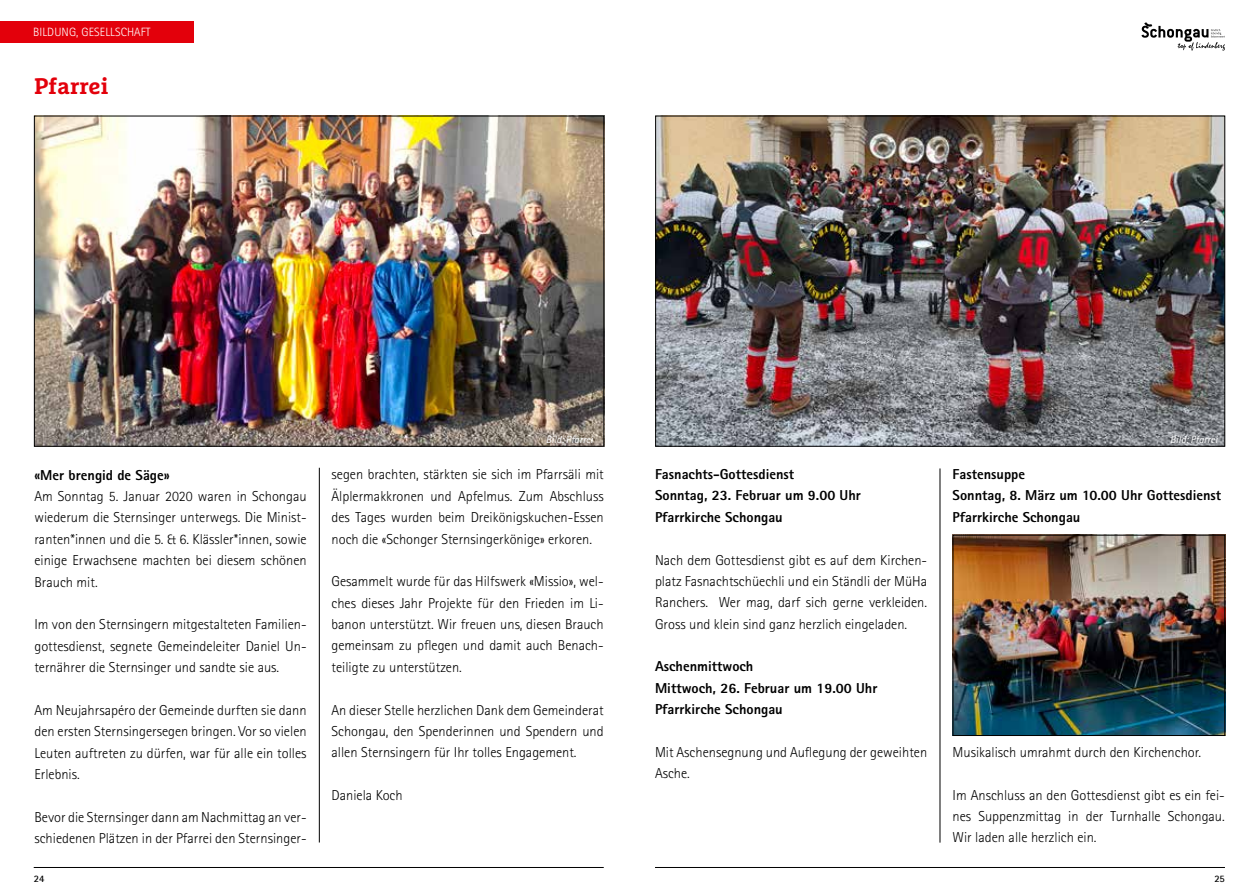
<style>
.page{position:relative;width:1259px;height:893px;background:#fff}
.page>*{position:absolute;margin:0;border:0;box-sizing:border-box;transform-origin:0 0}
.t1{font:700 22.5px "Marselis Slab Pro";color:#e3000b}
.t2{font:300 14.4px/21.3px "Rotis Sans Serif";color:#000;text-align:justify}
.t3{font:800 14.4px/21.3px "Rotis Sans Serif";color:#000}
.t4{font:300 12px "Rotis Sans Serif";letter-spacing:.01em;color:#fff}
.t5{font:italic 10.5px "Rotis Sans Serif";color:#fff}
.t6{font:700 9.9px "Rotis Sans Serif";color:#000}
</style>
<div class="page">
<hr style="left:34px;top:867px;width:570px;height:1px;background:#000">
<div style="left:0;top:21px;width:193px;height:22px;background:#e3000b"></div>
<hr style="left:319px;top:468px;width:1px;height:374px;background:#000">
<img style="left:36px;top:118px;width:566px;height:326px">
<hr style="left:655px;top:867px;width:570px;height:1px;background:#000">
<hr style="left:939px;top:468px;width:1px;height:375px;background:#000">
<img style="left:657px;top:118px;width:566px;height:326px">
<img style="left:954px;top:537px;width:269px;height:197px">
<div style="left:952px;top:535px;width:273px;height:201px;border:1px solid #000"></div>
<svg style="left:1141px;top:22px;width:84px;height:29px"></svg>
<p class="t4" style="left:33px;top:26px;width:119px">BILDUNG, GESELLSCHAFT</p>
<h1 class="t1" style="left:34px;top:72px;width:76px">Pfarrei</h1>
<p class="t3" style="left:34px;top:464px;width:137px">«Mer brengid de Säge»</p>
<p class="t2" style="left:34px;top:486px;width:274px">Am Sonntag 5. Januar 2020 waren in Schongau wiederum die Sternsinger unterwegs. Die Minist&shy;ranten*innen und die 5. &amp; 6. Klässler*innen, sowie einige Erwachsene machten bei diesem schönen Brauch mit.</p>
<p class="t2" style="left:34px;top:614px;width:274px">Im von den Sternsingern mitgestalteten Familien&shy;gottesdienst, segnete Gemeindeleiter Daniel Un&shy;ternährer die Sternsinger und sandte sie aus.</p>
<p class="t2" style="left:34px;top:699px;width:274px">Am Neujahrsapéro der Gemeinde durften sie dann den ersten Sternsingersegen bringen. Vor so vielen Leuten auftreten zu dürfen, war für alle ein tolles Erlebnis.</p>
<p class="t2" style="left:34px;top:806px;width:274px">Bevor die Sternsinger dann am Nachmittag an ver&shy;schiedenen Plätzen in der Pfarrei den Sternsinger-</p>
<p class="t6" style="left:34px;top:872px;width:12px">24</p>
<p class="t5" style="left:546px;top:433px;width:49px">Bild: Pfarrei</p>
<p class="t2" style="left:331px;top:464px;width:274px">segen brachten, stärkten sie sich im Pfarrsäli mit Älplermakkronen und Apfelmus. Zum Abschluss des Tages wurden beim Dreikönigskuchen-Essen noch die «Schonger Sternsingerkönige» erkoren.</p>
<p class="t2" style="left:331px;top:571px;width:274px">Gesammelt wurde für das Hilfswerk «Missio», wel&shy;ches dieses Jahr Projekte für den Frieden im Li&shy;banon unterstützt. Wir freuen uns, diesen Brauch gemeinsam zu pflegen und damit auch Benach&shy;teiligte zu unterstützen.</p>
<p class="t2" style="left:331px;top:699px;width:274px">An dieser Stelle herzlichen Dank dem Gemeinderat Schongau, den Spenderinnen und Spendern und allen Sternsingern für Ihr tolles Engagement.</p>
<p class="t2" style="left:331px;top:785px;width:73px">Daniela Koch</p>
<p class="t3" style="left:655px;top:463px;width:207px">Fasnachts-Gottesdienst<br>Sonntag, 23. Februar um 9.00 Uhr<br>Pfarrkirche Schongau</p>
<p class="t2" style="left:655px;top:549px;width:274px">Nach dem Gottesdienst gibt es auf dem Kirchen&shy;platz Fasnachtschüechli und ein Ständli der MüHa Ranchers. Wer mag, darf sich gerne verkleiden.<br>Gross und klein sind ganz herzlich eingeladen.</p>
<p class="t3" style="left:655px;top:656px;width:224px">Aschenmittwoch<br>Mittwoch, 26. Februar um 19.00 Uhr<br>Pfarrkirche Schongau</p>
<p class="t2" style="left:655px;top:741px;width:274px">Mit Aschensegnung und Auflegung der geweihten<br>Asche.</p>
<p class="t5" style="left:1170px;top:433px;width:49px">Bild: Pfarrei</p>
<p class="t3" style="left:952px;top:463px;width:270px">Fastensuppe<br>Sonntag, 8. März um 10.00 Uhr Gottesdienst<br>Pfarrkirche Schongau</p>
<p class="t2" style="left:952px;top:741px;width:250px">Musikalisch umrahmt durch den Kirchenchor.</p>
<p class="t2" style="left:952px;top:784px;width:274px">Im Anschluss an den Gottesdienst gibt es ein fei&shy;nes Suppenzmittag in der Turnhalle Schongau.<br>Wir laden alle herzlich ein.</p>
<p class="t6" style="left:1214px;top:872px;width:12px">25</p>
</div>
